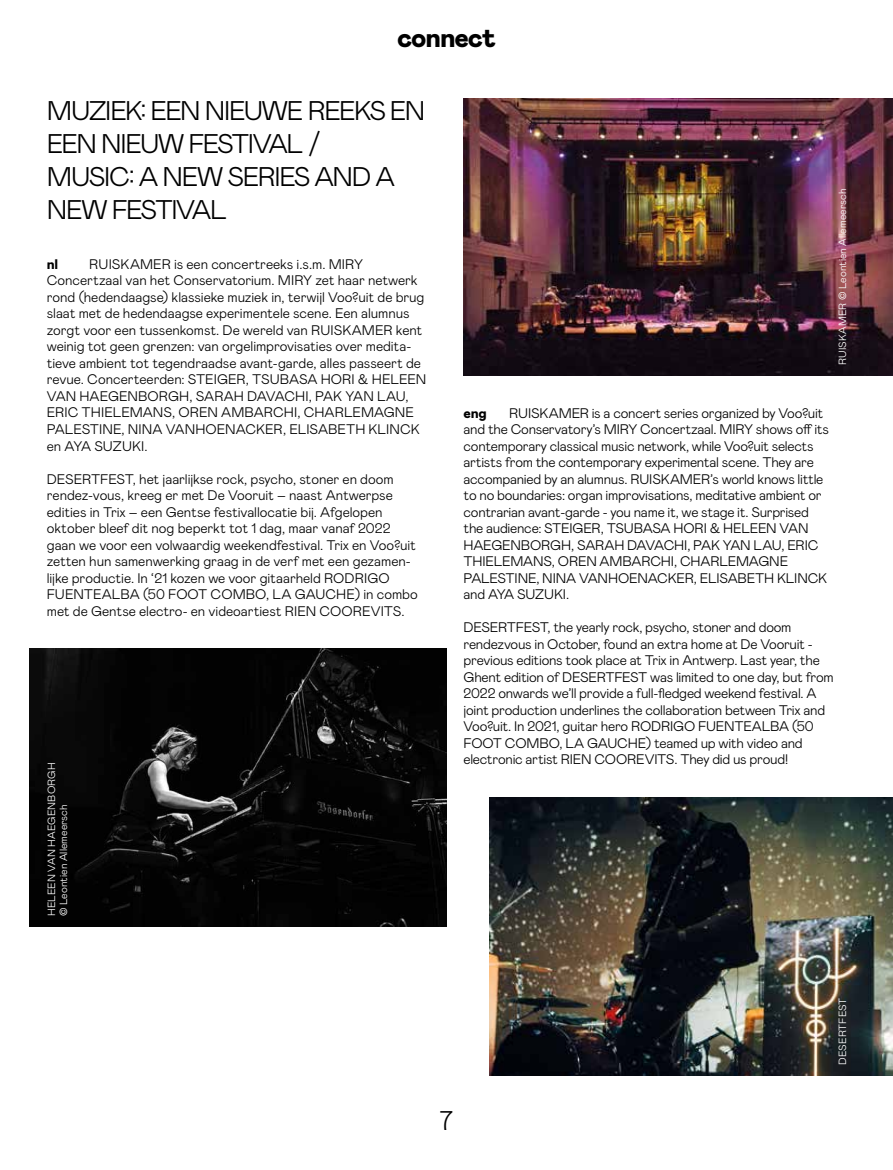
<style>
.page{position:relative;width:893px;height:1170px;background:#fff}
.page>*{position:absolute;margin:0;border:0;box-sizing:border-box;transform-origin:0 0}
.t1{font:300 27px/33px "Mabry Pro";letter-spacing:-.055em;color:#000}
.t2{font:900 27px "Mabry Pro";letter-spacing:-.04em;color:#000}
.t3{font:300 13.8px/16.5px "Mabry Pro";letter-spacing:-.01em;color:#000}
.t4{font:900 13.8px "Mabry Pro";color:#000}
.t5{font:300 10.5px/12px "Mabry Pro";letter-spacing:.01em;color:#fff}
</style>
<div class="page">
<img style="left:30px;top:648px;width:416px;height:278px">
<img style="left:463px;top:98px;width:430px;height:278px">
<img style="left:489px;top:797px;width:404px;height:278px">
<h1 class="t2" style="left:397px;top:18px;width:100px">connect</h1>
<h1 class="t1" style="left:47px;top:93px;width:380px">MUZIEK: EEN NIEUWE REEKS EN<br>EEN NIEUW FESTIVAL /<br>MUSIC: A NEW SERIES AND A<br>NEW FESTIVAL</h1>
<p class="t4" style="left:47px;top:254px;width:13px">nl</p>
<p class="t3" style="left:47px;top:255px;width:381px;text-indent:43px">RUISKAMER is een concertreeks i.s.m. MIRY Concertzaal van het Conservatorium. MIRY zet haar netwerk rond (hedendaagse) klassieke muziek in, terwijl Voo?uit de brug slaat met de hedendaagse experimentele scene. Een alumnus zorgt voor een tussenkomst. De wereld van RUISKAMER kent weinig tot geen grenzen: van orgelimprovisaties over medita&shy;tieve ambient tot tegendraadse avant-garde, alles passeert de revue. Concerteerden: STEIGER, TSUBASA HORI &amp; HELEEN VAN HAEGENBORGH, SARAH DAVACHI, PAK YAN LAU, ERIC THIELEMANS, OREN AMBARCHI, CHARLEMAGNE PALESTINE, NINA VANHOENACKER, ELISABETH KLINCK en AYA SUZUKI.</p>
<p class="t3" style="left:47px;top:469px;width:373px">DESERTFEST, het jaarlijkse rock, psycho, stoner en doom rendez-vous, kreeg er met De Vooruit – naast Antwerpse edities in Trix – een Gentse festivallocatie bij. Afgelopen oktober bleef dit nog beperkt tot 1 dag, maar vanaf 2022 gaan we voor een volwaardig weekendfestival. Trix en Voo?uit zetten hun samenwerking graag in de verf met een gezamen&shy;lijke productie. In ‘21 kozen we voor gitaarheld RODRIGO FUENTEALBA (50 FOOT COMBO, LA GAUCHE) in combo met de Gentse electro- en videoartiest RIEN COOREVITS.</p>
<p class="t5" style="left:45px;top:915px;width:155px;rotate:-90deg">HELEEN VAN HAEGENBORGH © Leontien Allemeersch</p>
<p class="t5" style="left:836px;top:365px;width:178px;rotate:-90deg">RUISKAMER © Leontien Allemeersch</p>
<p class="t3" style="left:463px;top:403px;width:367px;text-indent:46px">RUISKAMER is a concert series organized by Voo?uit and the Conservatory’s MIRY Concertzaal. MIRY shows off its contemporary classical music network, while Voo?uit selects artists from the contemporary experimental scene. They are accompanied by an alumnus. RUISKAMER’s world knows little to no boundaries: organ improvisations, meditative ambient or contrarian avant-garde - you name it, we stage it. Surprised the audience: STEIGER, TSUBASA HORI &amp; HELEEN VAN HAEGENBORGH, SARAH DAVACHI, PAK YAN LAU, ERIC THIELEMANS, OREN AMBARCHI, CHARLEMAGNE PALESTINE, NINA VANHOENACKER, ELISABETH KLINCK and AYA SUZUKI.</p>
<p class="t3" style="left:463px;top:618px;width:372px">DESERTFEST, the yearly rock, psycho, stoner and doom rendezvous in October, found an extra home at De Vooruit - previous editions took place at Trix in Antwerp. Last year, the Ghent edition of DESERTFEST was limited to one day, but from 2022 onwards we’ll provide a full-fledged weekend festival. A joint production underlines the collaboration between Trix and Voo?uit. In 2021, guitar hero RODRIGO FUENTEALBA (50<br>FOOT COMBO, LA GAUCHE) teamed up with video and electronic artist RIEN COOREVITS. They did us proud!</p>
<p class="t4" style="left:463px;top:403px;width:25px">eng</p>
<h1 class="t1" style="left:439px;top:1102px;width:15px">7</h1>
<p class="t5" style="left:836px;top:1064px;width:69px;rotate:-90deg">DESERTFEST</p>
</div>
